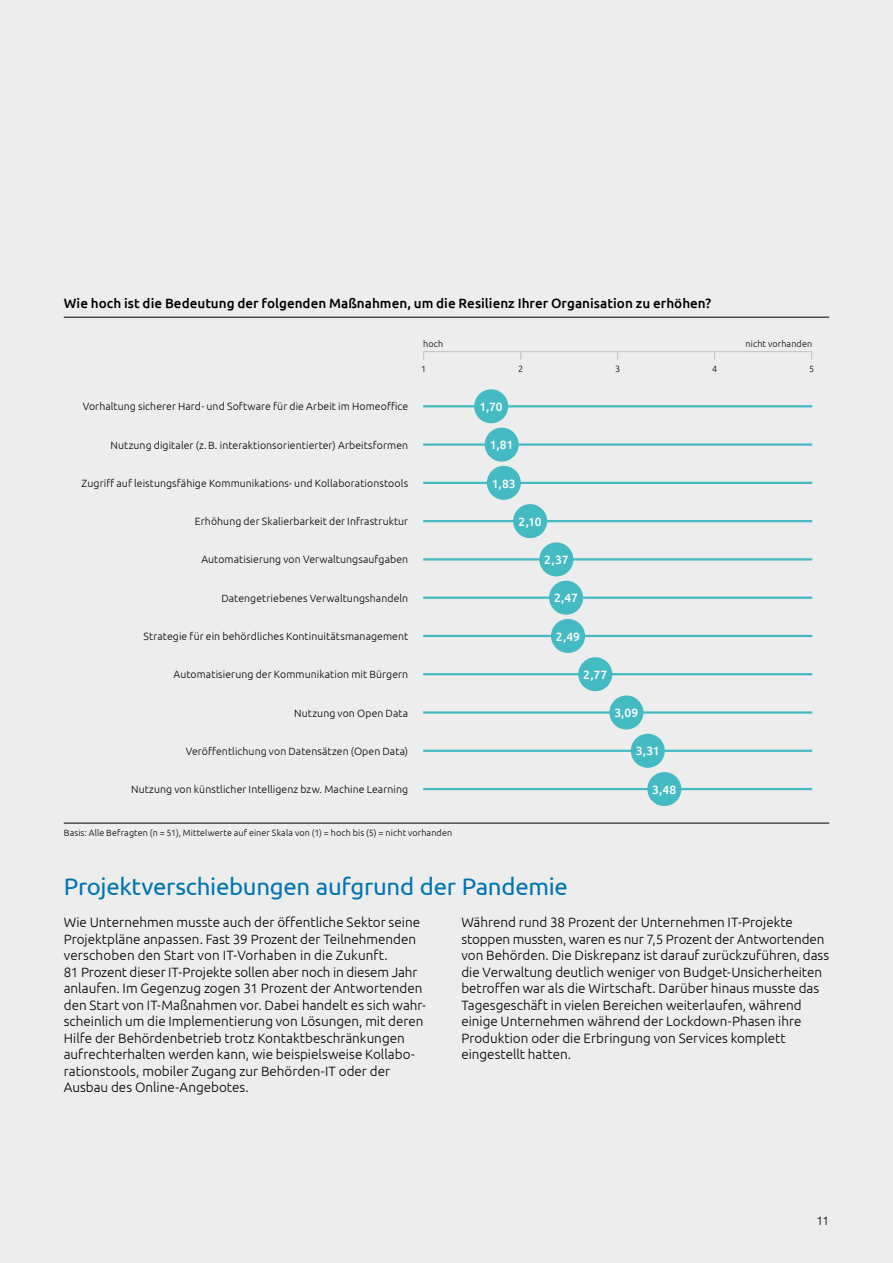
<style>
.page{position:relative;width:893px;height:1263px;background:#ededed}
.page>*{position:absolute;margin:0;border:0;box-sizing:border-box;transform-origin:0 0}
.t1{font:24px "Ubuntu";letter-spacing:-.015em;color:#0075b3}
.t2{font:300 13.5px/16.5px "Ubuntu";color:#000}
.t3{font:500 13.5px "Ubuntu";color:#000}
.t4{font:500 12px "Ubuntu";letter-spacing:-.005em;color:#fff}
.t5{font:300 12px "Ubuntu";color:#000}
.t6{font:300 10.5px "Ubuntu";letter-spacing:.01em;color:#000}
.t7{font:300 9px "Ubuntu";letter-spacing:.015em;color:#000}
</style>
<div class="page">
<hr style="left:424px;top:405px;width:387px;height:2px;background:#44bac2">
<hr style="left:424px;top:443px;width:387px;height:3px;background:#44bac2">
<hr style="left:424px;top:482px;width:387px;height:2px;background:#44bac2">
<hr style="left:424px;top:520px;width:387px;height:2px;background:#44bac2">
<hr style="left:424px;top:558px;width:387px;height:2px;background:#44bac2">
<hr style="left:424px;top:596px;width:387px;height:3px;background:#44bac2">
<hr style="left:424px;top:635px;width:387px;height:2px;background:#44bac2">
<hr style="left:424px;top:673px;width:387px;height:2px;background:#44bac2">
<hr style="left:424px;top:711px;width:387px;height:3px;background:#44bac2">
<hr style="left:424px;top:750px;width:387px;height:2px;background:#44bac2">
<hr style="left:424px;top:788px;width:387px;height:2px;background:#44bac2">
<div style="left:474px;top:389px;width:34px;height:34px;background:#44bac2;border-radius:50%"></div>
<div style="left:485px;top:428px;width:34px;height:34px;background:#44bac2;border-radius:50%"></div>
<div style="left:487px;top:466px;width:34px;height:34px;background:#44bac2;border-radius:50%"></div>
<div style="left:513px;top:504px;width:34px;height:34px;background:#44bac2;border-radius:50%"></div>
<div style="left:539px;top:542px;width:34px;height:34px;background:#44bac2;border-radius:50%"></div>
<div style="left:549px;top:581px;width:34px;height:34px;background:#44bac2;border-radius:50%"></div>
<div style="left:551px;top:619px;width:34px;height:34px;background:#44bac2;border-radius:50%"></div>
<div style="left:578px;top:657px;width:34px;height:34px;background:#44bac2;border-radius:50%"></div>
<div style="left:609px;top:695px;width:34px;height:34px;background:#44bac2;border-radius:50%"></div>
<div style="left:631px;top:734px;width:34px;height:34px;background:#44bac2;border-radius:50%"></div>
<div style="left:647px;top:772px;width:34px;height:34px;background:#44bac2;border-radius:50%"></div>
<div style="left:423px;top:351px;width:389px;height:9px;border:1px solid #c6c6c6"></div>
<hr style="left:64px;top:823px;width:765px;height:1px;background:#000">
<hr style="left:64px;top:317px;width:765px;height:1px;background:#000">
<p class="t3" style="left:64px;top:295px;width:649px">Wie hoch ist die Bedeutung der folgenden Maßnahmen, um die Resilienz Ihrer Organisation zu erhöhen?</p>
<p class="t6" style="left:83px;top:400px;width:327px">Vorhaltung sicherer Hard- und Software für die Arbeit im Homeoffice</p>
<p class="t6" style="left:111px;top:439px;width:299px">Nutzung digitaler (z.B. interaktionsorientierter) Arbeitsformen</p>
<p class="t6" style="left:82px;top:477px;width:328px">Zugriff auf leistungsfähige Kommunikations- und Kollaborationstools</p>
<p class="t6" style="left:195px;top:515px;width:215px">Erhöhung der Skalierbarkeit der Infrastruktur</p>
<p class="t6" style="left:201px;top:553px;width:208px">Automatisierung von Verwaltungsaufgaben</p>
<p class="t6" style="left:221px;top:592px;width:188px">Datengetriebenes Verwaltungshandeln</p>
<p class="t6" style="left:144px;top:630px;width:266px">Strategie für ein behördliches Kontinuitätsmanagement</p>
<p class="t6" style="left:174px;top:668px;width:236px">Automatisierung der Kommunikation mit Bürgern</p>
<p class="t6" style="left:294px;top:706px;width:115px">Nutzung von Open Data</p>
<p class="t6" style="left:186px;top:745px;width:224px">Veröffentlichung von Datensätzen (Open Data)</p>
<p class="t6" style="left:131px;top:783px;width:279px">Nutzung von künstlicher Intelligenz bzw. Machine Learning</p>
<p class="t7" style="left:423px;top:338px;width:22px">hoch</p>
<p class="t7" style="left:746px;top:338px;width:68px">nicht vorhanden</p>
<p class="t7" style="left:421px;top:363px;width:7px">1</p>
<p class="t7" style="left:518px;top:363px;width:7px">2</p>
<p class="t7" style="left:615px;top:363px;width:7px">3</p>
<p class="t7" style="left:712px;top:363px;width:7px">4</p>
<p class="t7" style="left:809px;top:363px;width:7px">5</p>
<p class="t4" style="left:480px;top:399px;width:25px">1,70</p>
<p class="t4" style="left:490px;top:437px;width:25px">1,81</p>
<p class="t4" style="left:492px;top:476px;width:25px">1,83</p>
<p class="t4" style="left:519px;top:514px;width:24px">2,10</p>
<p class="t4" style="left:544px;top:552px;width:26px">2,37</p>
<p class="t4" style="left:554px;top:590px;width:25px">2,47</p>
<p class="t4" style="left:556px;top:629px;width:26px">2,49</p>
<p class="t4" style="left:583px;top:667px;width:25px">2,77</p>
<p class="t4" style="left:614px;top:705px;width:26px">3,09</p>
<p class="t4" style="left:636px;top:743px;width:25px">3,31</p>
<p class="t4" style="left:652px;top:782px;width:26px">3,48</p>
<p class="t7" style="left:64px;top:827px;width:390px">Basis: Alle Befragten (n = 51), Mittelwerte auf einer Skala von (1) = hoch bis (5) = nicht vorhanden</p>
<h1 class="t1" style="left:64px;top:871px;width:506px">Projektverschiebungen aufgrund der Pandemie</h1>
<p class="t2" style="left:64px;top:914px;width:364px">Wie Unternehmen musste auch der öffentliche Sektor seine Projektpläne anpassen. Fast 39 Prozent der Teilnehmenden verschoben den Start von IT-Vorhaben in die Zukunft.<br>81 Prozent dieser IT-Projekte sollen aber noch in diesem Jahr anlaufen. Im Gegenzug zogen 31 Prozent der Antwortenden den Start von IT-Maßnahmen vor. Dabei handelt es sich wahr&shy;scheinlich um die Implementierung von Lösungen, mit deren Hilfe der Behördenbetrieb trotz Kontaktbeschränkungen aufrechterhalten werden kann, wie beispielsweise Kollabo&shy;rationstools, mobiler Zugang zur Behörden-IT oder der Ausbau des Online-Angebotes.</p>
<p class="t2" style="left:461px;top:914px;width:369px">Während rund 38 Prozent der Unternehmen IT-Projekte stoppen mussten, waren es nur 7,5 Prozent der Antwortenden von Behörden. Die Diskrepanz ist darauf zurückzuführen, dass die Verwaltung deutlich weniger von Budget-Unsicherheiten betroffen war als die Wirtschaft. Darüber hinaus musste das Tagesgeschäft in vielen Bereichen weiterlaufen, während einige Unternehmen während der Lockdown-Phasen ihre Produktion oder die Erbringung von Services komplett eingestellt hatten.</p>
<p class="t5" style="left:817px;top:1213px;width:14px">11</p>
</div>
